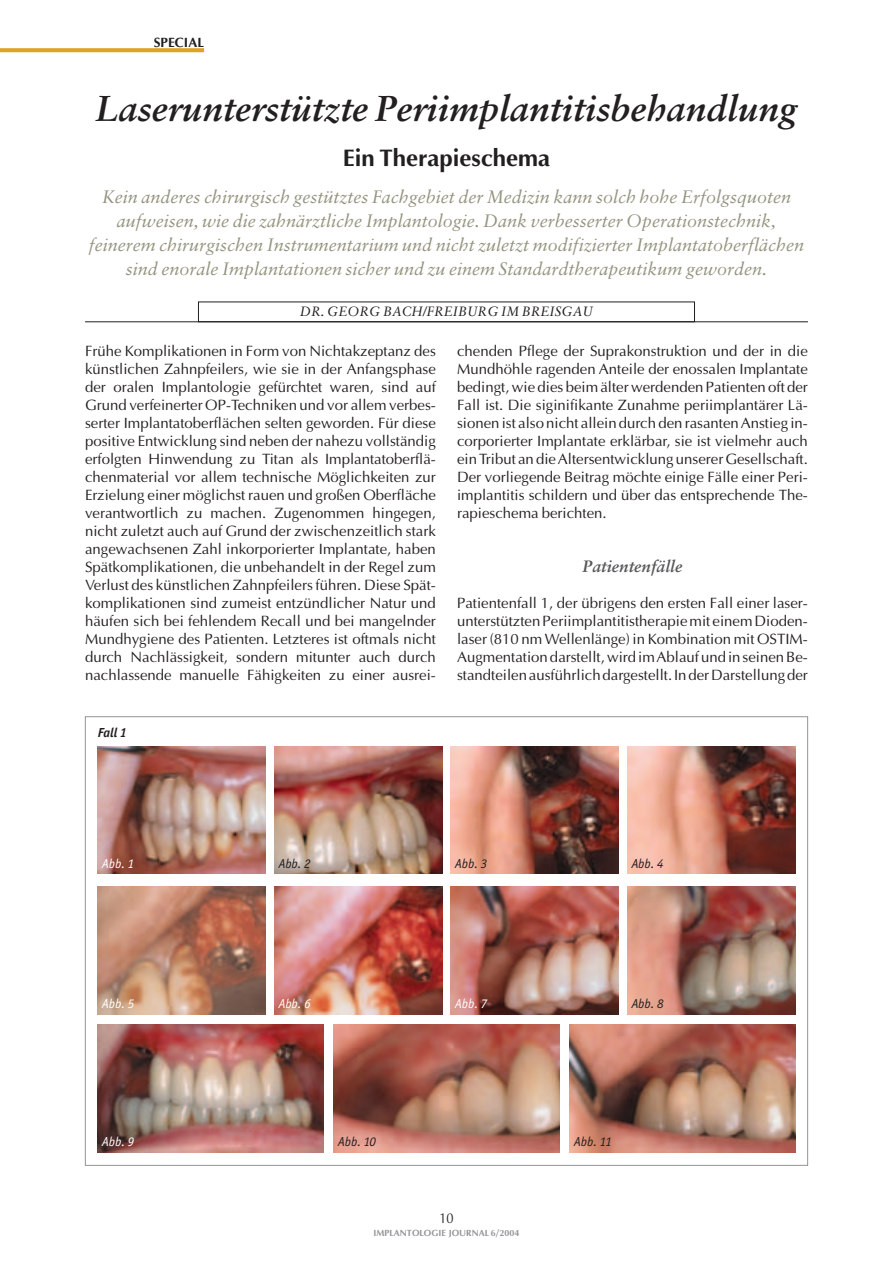
<style>
.page{position:relative;width:893px;height:1263px;background:#fff}
.page>*{position:absolute;margin:0;border:0;box-sizing:border-box;transform-origin:0 0}
.t1{font:italic 700 36px "Sabon";color:#231f20}
.t2{font:700 24px "Optima";color:#231f20}
.t3{font:italic 18px/24px "Sabon";color:#95937f;text-align:center}
.t4{font:italic 700 16.5px "Sabon";color:#57585a}
.t5{font:15px/18px "Optima";color:#231f20;text-align:justify}
.t6{font:14.25px "Optima";color:#231f20;scale:.9 1}
.t7{font:italic 13.5px "Officina Sans";color:#231f20}
.t8{font:italic 13.5px "Sabon";color:#231f20}
.t9{font:italic 13.5px "Officina Sans";color:#fff}
.t10{font:700 13.5px "Optima";color:#231f20}
.t11{font:italic 700 13.5px "Officina Sans";color:#231f20}
.t12{font:700 9px "Optima";color:#939598}
</style>
<div class="page">
<svg style="left:1px;top:48px;width:203px;height:4px"></svg>
<hr style="left:85px;top:321px;width:723px;height:1px;background:#231f20">
<div style="left:198px;top:302px;width:497px;height:20px;border:1px solid #231f20"></div>
<img style="left:98px;top:746px;width:168px;height:128px">
<img style="left:98px;top:1025px;width:225px;height:127px">
<img style="left:274px;top:746px;width:168px;height:128px">
<img style="left:451px;top:746px;width:168px;height:128px">
<img style="left:627px;top:746px;width:168px;height:128px">
<img style="left:98px;top:886px;width:168px;height:128px">
<img style="left:274px;top:886px;width:168px;height:128px">
<img style="left:451px;top:886px;width:168px;height:128px">
<img style="left:627px;top:886px;width:168px;height:128px">
<img style="left:334px;top:1025px;width:225px;height:127px">
<img style="left:570px;top:1025px;width:225px;height:127px">
<p class="t10" style="left:154px;top:37px;width:52px">SPECIAL</p>
<h1 class="t1" style="left:96px;top:93px;width:703px">Laserunterstützte Periimplantitisbehandlung</h1>
<h2 class="t2" style="left:343px;top:148px;width:209px">Ein Therapieschema</h2>
<p class="t3" style="left:89px;top:186px;width:717px">Kein anderes chirurgisch gestütztes Fachgebiet der Medizin kann solch hohe Erfolgsquoten aufweisen, wie die zahnärztliche Implantologie. Dank verbesserter Operationstechnik, feinerem chirurgischen Instrumentarium und nicht zuletzt modifizierter Implantatoberflächen sind enorale Implantationen sicher und zu einem Standardtherapeutikum geworden.</p>
<p class="t8" style="left:300px;top:306px;width:295px">DR. GEORG BACH/FREIBURG IM BREISGAU</p>
<p class="t5" style="left:85px;top:344px;width:352px">Frühe Komplikationen in Form von Nichtakzeptanz des künstlichen Zahnpfeilers, wie sie in der Anfangsphase der oralen Implantologie gefürchtet waren, sind auf Grund verfeinerter OP-Techniken und vor allem verbes&shy;serter Implantatoberflächen selten geworden. Für diese positive Entwicklung sind neben der nahezu vollständig erfolgten Hinwendung zu Titan als Implantatoberflä&shy;chenmaterial vor allem technische Möglichkeiten zur Erzielung einer möglichst rauen und großen Oberfläche verantwortlich zu machen. Zugenommen hingegen, nicht zuletzt auch auf Grund der zwischenzeitlich stark angewachsenen Zahl inkorporierter Implantate, haben Spätkomplikationen, die unbehandelt in der Regel zum Verlust des künstlichen Zahnpfeilers führen. Diese Spät&shy;komplikationen sind zumeist entzündlicher Natur und häufen sich bei fehlendem Recall und bei mangelnder Mundhygiene des Patienten. Letzteres ist oftmals nicht durch Nachlässigkeit, sondern mitunter auch durch nachlassende manuelle Fähigkeiten zu einer ausrei-</p>
<p class="t5" style="left:457px;top:344px;width:352px">chenden Pflege der Suprakonstruktion und der in die Mundhöhle ragenden Anteile der enossalen Implantate bedingt, wie dies beim älter werdenden Patienten oft der Fall ist. Die siginifikante Zunahme periimplantärer Lä&shy;sionen ist also nicht allein durch den rasanten Anstieg in&shy;corporierter Implantate erklärbar, sie ist vielmehr auch ein Tribut an die Altersentwicklung unserer Gesellschaft.<br>Der vorliegende Beitrag möchte einige Fälle einer Peri&shy;implantitis schildern und über das entsprechende The&shy;rapieschema berichten.</p>
<p class="t4" style="left:583px;top:560px;width:101px">Patientenfälle</p>
<p class="t5" style="left:457px;top:596px;width:352px">Patientenfall 1, der übrigens den ersten Fall einer laser&shy;unterstützten Periimplantitistherapie mit einem Dioden&shy;laser (810 nm Wellenlänge) in Kombination mit OSTIM-Augmentation darstellt, wird im Ablauf und in seinen Be&shy;standteilen ausführlich dargestellt. In der Darstellung der</p>
<p class="t11" style="left:98px;top:727px;width:30px">Fall 1</p>
<p class="t9" style="left:102px;top:858px;width:33px">Abb. 1</p>
<p class="t7" style="left:279px;top:858px;width:33px">Abb. 2</p>
<p class="t7" style="left:455px;top:858px;width:33px">Abb. 3</p>
<p class="t7" style="left:632px;top:858px;width:33px">Abb. 4</p>
<p class="t9" style="left:102px;top:998px;width:33px">Abb. 5</p>
<p class="t9" style="left:279px;top:998px;width:33px">Abb. 6</p>
<p class="t9" style="left:455px;top:998px;width:33px">Abb. 7</p>
<p class="t7" style="left:632px;top:998px;width:33px">Abb. 8</p>
<p class="t9" style="left:102px;top:1136px;width:33px">Abb. 9</p>
<p class="t7" style="left:338px;top:1136px;width:39px">Abb. 10</p>
<p class="t7" style="left:574px;top:1136px;width:39px">Abb. 11</p>
<p class="t6" style="left:439px;top:1212px;width:17px">10</p>
<p class="t12" style="left:373px;top:1229px;width:148px">IMPLANTOLOGIE JOURNAL 6/2004</p>
</div>
